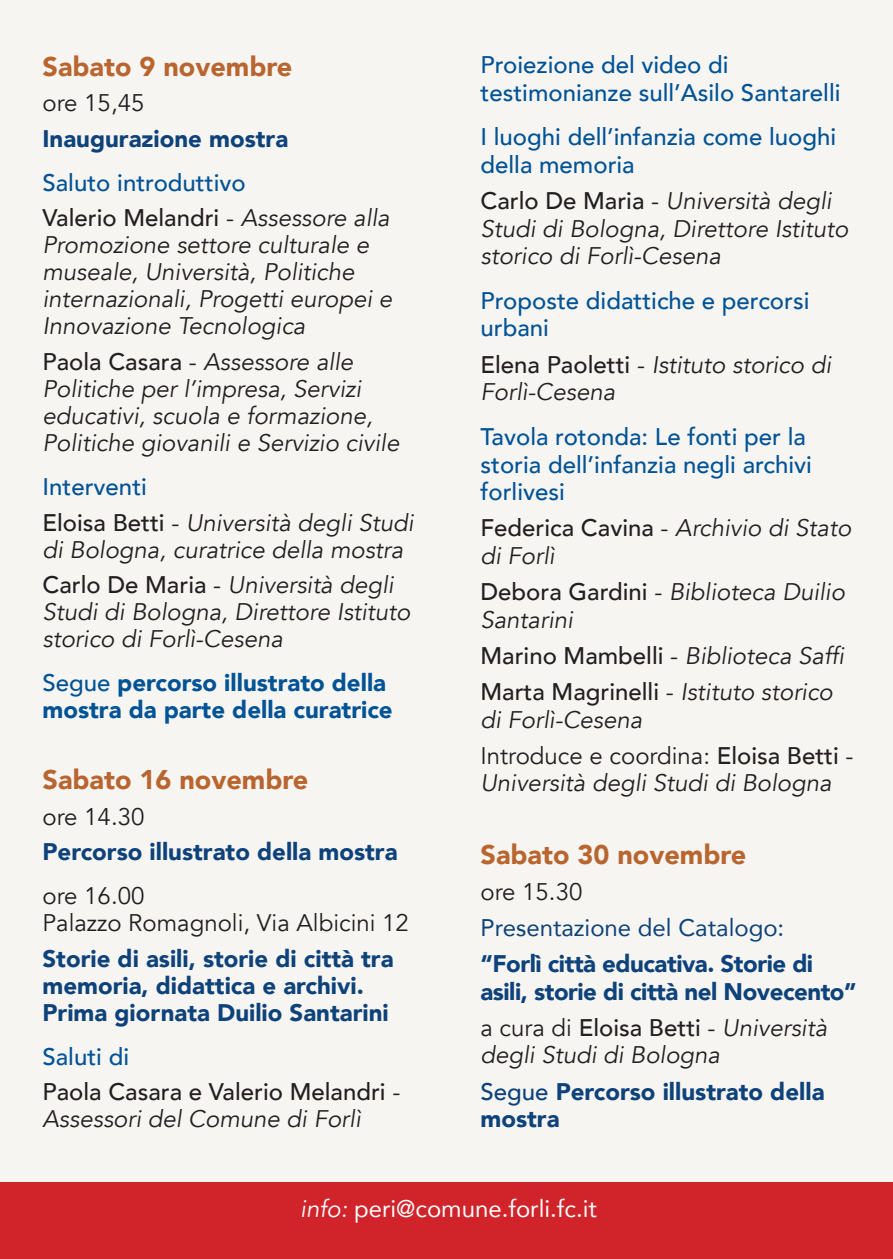
<style>
.page{position:relative;width:893px;height:1259px;background:#fff}
.page>*{position:absolute;margin:0;border:0;box-sizing:border-box;transform-origin:0 0}
.t1{font:900 27px "Avenir";color:#b9652f}
.t2{font:italic 24px/27px "Avenir";color:#231f20}
.t3{font:500 24px/27.6px "Avenir";color:#015396}
.t4{font:900 24px/27px "Avenir";color:#0d427a}
.t5{font:24px/27px "Avenir";color:#231f20}
.t6{font:900 24px/27.6px "Avenir";letter-spacing:-.02em;color:#0d427a}
.t7{font:900 24px/27px "Avenir";color:#015396}
.t8{font:500 24px/35.4px "Avenir";color:#231f20}
.t9{font:24px "Avenir";color:#fff}
.t10{font:24px "Avenir";color:#0d427a}
.s1{color:#231f20}
.s2{font-weight:400;color:#231f20}
.s3{font-weight:400;font-style:italic;color:#231f20}
.s4{font-weight:500;font-style:normal}
.s5{font-style:normal}
.s6{font-weight:500;font-style:normal;color:#015396}
.s7{font-weight:500}
.s8{color:#015396}
.s9{font-weight:400}
.s10{font-style:italic}
</style>
<div class="page">
<div style="left:0;top:1182px;width:893px;height:77px;background:#d1232a"></div>
<p class="t1" style="left:43px;top:43px;width:251px">Sabato 9 novembre</p>
<p class="t5" style="left:43px;top:90px;width:103px">ore 15,45</p>
<p class="t4" style="left:43px;top:124px;width:247px">Inaugurazione mostra</p>
<p class="t3" style="left:43px;top:164px;width:349px;line-height:35.4px">Saluto introduttivo<br><span class="s1">Valerio Melandri</span> <span class="s2">-</span> <span class="s3">Assessore alla</span></p>
<p class="t2" style="left:43px;top:232px;width:351px">Promozione settore culturale e museale, Università, Politiche internazionali, Progetti europei e<br>Innovazione Tecnologica</p>
<p class="t2" style="left:43px;top:349px;width:358px"><span class="s4">Paola Casara</span> <span class="s5">-</span> Assessore alle Politiche per l’impresa, Servizi educativi, scuola e formazione, Politiche giovanili e Servizio civile</p>
<p class="t2" style="left:43px;top:469px;width:373px;line-height:35.4px"><span class="s6">Interventi<br></span><span class="s4">Eloisa Betti</span> <span class="s5">-</span> Università degli Studi</p>
<p class="t2" style="left:43px;top:532px;width:362px;line-height:35.4px">di Bologna, curatrice della mostra<br><span class="s4">Carlo De Maria</span> <span class="s5">-</span> Università degli</p>
<p class="t2" style="left:43px;top:599px;width:369px">Studi di Bologna, Direttore Istituto storico di Forlì-Cesena</p>
<p class="t7" style="left:43px;top:668px;width:352px"><span class="s7">Segue</span> percorso illustrato della mostra da parte della curatrice</p>
<p class="t1" style="left:43px;top:756px;width:267px">Sabato 16 novembre</p>
<p class="t5" style="left:43px;top:803px;width:103px">ore 14.30</p>
<p class="t4" style="left:43px;top:837px;width:357px">Percorso illustrato della mostra</p>
<p class="t5" style="left:43px;top:882px;width:368px">ore 16.00<br>Palazzo Romagnoli, Via Albicini 12</p>
<p class="t4" style="left:43px;top:944px;width:353px">Storie di asili, storie di città tra memoria, didattica e archivi.<br>Prima giornata Duilio Santarini</p>
<p class="t8" style="left:43px;top:1037px;width:359px"><span class="s8">Saluti di<br></span>Paola Casara e Valerio Melandri <span class="s9">-</span></p>
<p class="t2" style="left:43px;top:1105px;width:320px">Assessori del Comune di Forlì</p>
<p class="t3" style="left:480px;top:49px;width:361px">Proiezione del video di testimonianze sull’Asilo Santarelli</p>
<p class="t3" style="left:480px;top:122px;width:357px">I luoghi dell’infanzia come luoghi della memoria</p>
<p class="t2" style="left:480px;top:187px;width:369px"><span class="s4">Carlo De Maria</span> <span class="s5">-</span> Università degli<br>Studi di Bologna, Direttore Istituto storico di Forlì-Cesena</p>
<p class="t3" style="left:480px;top:285px;width:330px">Proposte didattiche e percorsi urbani</p>
<p class="t2" style="left:480px;top:351px;width:352px"><span class="s4">Elena Paoletti</span> <span class="s5">-</span> Istituto storico di<br>Forlì-Cesena</p>
<p class="t3" style="left:480px;top:421px;width:333px">Tavola rotonda: Le fonti per la storia dell’infanzia negli archivi forlivesi</p>
<p class="t2" style="left:480px;top:514px;width:372px"><span class="s4">Federica Cavina</span> <span class="s5">-</span> Archivio di Stato di Forlì</p>
<p class="t2" style="left:480px;top:578px;width:366px"><span class="s4">Debora Gardini</span> <span class="s5">-</span> Biblioteca Duilio<br>Santarini</p>
<p class="t2" style="left:480px;top:638px;width:366px;line-height:36px"><span class="s4">Marino Mambelli</span> <span class="s5">-</span> Biblioteca Saffi<br><span class="s4">Marta Magrinelli</span> <span class="s5">-</span> Istituto storico</p>
<p class="t5" style="left:480px;top:702px;width:375px;line-height:36px"><span class="s10">di Forlì-Cesena<br></span>Introduce e coordina: <span class="s7">Eloisa Betti</span> -</p>
<p class="t2" style="left:480px;top:770px;width:353px">Università degli Studi di Bologna</p>
<p class="t1" style="left:480px;top:831px;width:267px">Sabato 30 novembre</p>
<p class="t5" style="left:480px;top:878px;width:103px">ore 15.30</p>
<p class="t10" style="left:480px;top:908px;width:305px">Presentazione del Catalogo:</p>
<p class="t6" style="left:480px;top:949px;width:378px">“Forlì città educativa. Storie di asili, storie di città nel Novecento”</p>
<p class="t2" style="left:480px;top:1014px;width:348px"><span class="s5">a cura di</span> <span class="s4">Eloisa Betti</span> <span class="s5">-</span> Università degli Studi di Bologna</p>
<p class="t4" style="left:480px;top:1076px;width:346px"><span class="s7">Segue</span> Percorso illustrato della mostra</p>
<p class="t9" style="left:300px;top:1189px;width:298px"><span class="s10">info:</span> peri@comune.forli.fc.it</p>
</div>
